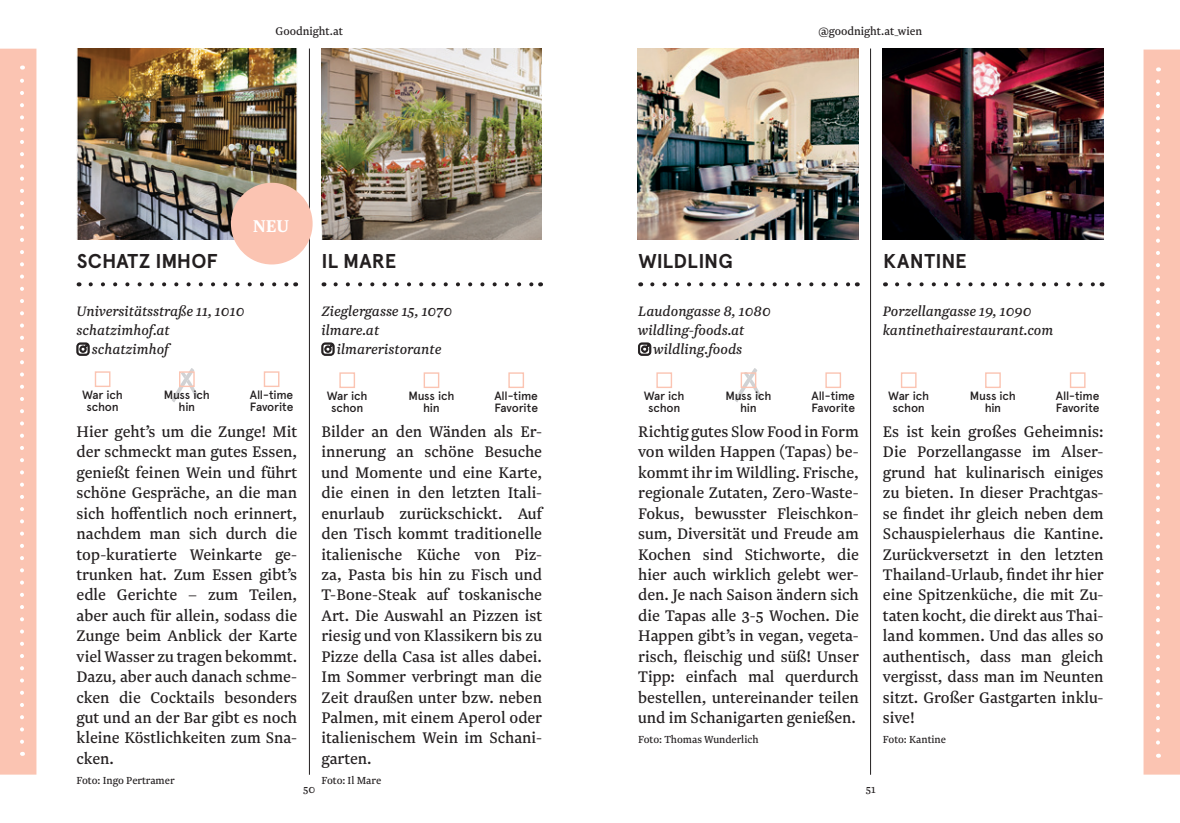
<style>
.page{position:relative;width:1180px;height:823px;background:#fff}
.page>*{position:absolute;margin:0;border:0;box-sizing:border-box;transform-origin:0 0}
.t1{font:700 20px "Apercu";letter-spacing:.005em;color:#231f20}
.t2{font:700 20px "Newzald";color:#fff}
.t3{font:18px/20.4px "Newzald";color:#231f20;text-align:justify}
.t4{font:italic 16px/19.2px "Newzald";color:#231f20}
.t5{font:13px "Newzald";color:#231f20}
.t6{font:500 12px/12px "Apercu";letter-spacing:-.02em;color:#231f20;text-align:center}
.t7{font:12px "Newzald";color:#231f20}
</style>
<div class="page">
<div style="left:0;top:49px;width:36px;height:725px;background:#fbc4b2"></div>
<svg style="left:20px;top:65px;width:4px;height:676px"></svg>
<div style="left:1143px;top:50px;width:36px;height:724px;background:#fbc4b2"></div>
<svg style="left:1156px;top:81px;width:3px;height:676px"></svg>
<svg style="left:171px;top:368px;width:28px;height:34px"></svg>
<svg style="left:91px;top:282px;width:198px;height:4px"></svg>
<svg style="left:335px;top:282px;width:199px;height:4px"></svg>
<svg style="left:652px;top:282px;width:198px;height:4px"></svg>
<img style="left:77px;top:49px;width:220px;height:191px">
<img style="left:321px;top:49px;width:220px;height:191px">
<img style="left:637px;top:49px;width:221px;height:191px">
<svg style="left:896px;top:282px;width:199px;height:4px"></svg>
<img style="left:882px;top:49px;width:221px;height:191px">
<div style="left:900px;top:372px;width:16px;height:16px;border:1px solid #fbc4b2"></div>
<div style="left:984px;top:372px;width:16px;height:16px;border:1px solid #fbc4b2"></div>
<div style="left:1069px;top:372px;width:16px;height:16px;border:1px solid #fbc4b2"></div>
<svg style="left:734px;top:368px;width:28px;height:34px"></svg>
<hr style="left:309px;top:48px;width:1px;height:726px;background:#231f20">
<hr style="left:870px;top:48px;width:1px;height:726px;background:#231f20">
<div style="left:95px;top:371px;width:15px;height:16px;border:1px solid #fbc4b2"></div>
<div style="left:179px;top:371px;width:16px;height:16px;border:1px solid #fbc4b2"></div>
<div style="left:264px;top:371px;width:15px;height:16px;border:1px solid #fbc4b2"></div>
<div style="left:339px;top:372px;width:16px;height:16px;border:1px solid #fbc4b2"></div>
<div style="left:423px;top:372px;width:16px;height:16px;border:1px solid #fbc4b2"></div>
<div style="left:508px;top:372px;width:16px;height:16px;border:1px solid #fbc4b2"></div>
<div style="left:656px;top:372px;width:16px;height:16px;border:1px solid #fbc4b2"></div>
<div style="left:740px;top:372px;width:16px;height:16px;border:1px solid #fbc4b2"></div>
<div style="left:825px;top:372px;width:16px;height:16px;border:1px solid #fbc4b2"></div>
<div style="left:231px;top:183px;width:81px;height:81px;background:#fbc4b2;border-radius:50%"></div>
<p class="t5" style="left:275px;top:23px;width:69px">Goodnight.at</p>
<p class="t5" style="left:818px;top:23px;width:105px">@goodnight.at_wien</p>
<p class="t1" style="left:77px;top:249px;width:142px">SCHATZ IMHOF</p>
<p class="t4" style="left:77px;top:301px;width:169px">Universitätsstraße 11, 1010</p>
<p class="t4" style="left:77px;top:320px;width:95px">schatzimhof.at</p>
<p class="t4" style="left:92px;top:339px;width:78px">schatzimhof</p>
<p class="t2" style="left:253px;top:212px;width:38px">NEU</p>
<p class="t1" style="left:321px;top:249px;width:76px">IL MARE</p>
<p class="t4" style="left:321px;top:301px;width:132px">Zieglergasse 15, 1070 ilmare.at</p>
<p class="t4" style="left:337px;top:339px;width:106px">ilmareristorante</p>
<p class="t1" style="left:638px;top:249px;width:96px">WILDLING</p>
<p class="t4" style="left:638px;top:301px;width:134px">Laudongasse 8, 1080</p>
<p class="t4" style="left:638px;top:320px;width:107px">wildling-foods.at</p>
<p class="t4" style="left:653px;top:339px;width:90px">wildling.foods</p>
<p class="t6" style="left:82px;top:389px;width:42px">War ich schon</p>
<p class="t6" style="left:164px;top:389px;width:47px">Muss ich hin</p>
<p class="t6" style="left:250px;top:389px;width:45px;text-align:left">All-time<br>Favorite</p>
<p class="t6" style="left:327px;top:390px;width:42px">War ich schon</p>
<p class="t6" style="left:408px;top:390px;width:47px">Muss ich hin</p>
<p class="t6" style="left:494px;top:390px;width:45px;text-align:left">All-time<br>Favorite</p>
<p class="t6" style="left:643px;top:390px;width:42px">War ich schon</p>
<p class="t6" style="left:725px;top:390px;width:47px">Muss ich hin</p>
<p class="t6" style="left:811px;top:390px;width:45px;text-align:left">All-time<br>Favorite</p>
<p class="t1" style="left:883px;top:249px;width:85px">KANTINE</p>
<p class="t4" style="left:882px;top:301px;width:172px">Porzellangasse 19, 1090 kantinethairestaurant.com</p>
<p class="t6" style="left:888px;top:390px;width:42px">War ich schon</p>
<p class="t6" style="left:969px;top:390px;width:47px">Muss ich hin</p>
<p class="t6" style="left:1055px;top:390px;width:45px;text-align:left">All-time<br>Favorite</p>
<p class="t3" style="left:882px;top:421px;width:222px">Es ist kein großes Geheimnis:<br>Die Porzellangasse im Alser&shy;grund hat kulinarisch einiges zu bieten. In dieser Prachtgas&shy;se findet ihr gleich neben dem Schauspielerhaus die Kantine.<br>Zurückversetzt in den letzten Thailand-Urlaub, findet ihr hier eine Spitzenküche, die mit Zu&shy;taten kocht, die direkt aus Thai&shy;land kommen. Und das alles so authentisch, dass man gleich vergisst, dass man im Neunten sitzt. Großer Gastgarten inklu&shy;sive!</p>
<p class="t7" style="left:882px;top:732px;width:65px">Foto: Kantine</p>
<p class="t3" style="left:77px;top:421px;width:222px">Hier geht’s um die Zunge! Mit der schmeckt man gutes Essen, genießt feinen Wein und führt schöne Gespräche, an die man sich hoffentlich noch erinnert, nachdem man sich durch die top-kuratierte Weinkarte ge&shy;trunken hat. Zum Essen gibt’s edle Gerichte – zum Teilen, aber auch für allein, sodass die Zunge beim Anblick der Karte viel Wasser zu tragen bekommt.<br>Dazu, aber auch danach schme&shy;cken die Cocktails besonders gut und an der Bar gibt es noch kleine Köstlichkeiten zum Sna&shy;cken.</p>
<p class="t7" style="left:77px;top:772px;width:99px">Foto: Ingo Pertramer</p>
<p class="t3" style="left:321px;top:421px;width:222px">Bilder an den Wänden als Er&shy;innerung an schöne Besuche und Momente und eine Karte, die einen in den letzten Itali&shy;enurlaub zurückschickt. Auf den Tisch kommt traditionelle italienische Küche von Piz&shy;za, Pasta bis hin zu Fisch und T-Bone-Steak auf toskanische Art. Die Auswahl an Pizzen ist riesig und von Klassikern bis zu Pizze della Casa ist alles dabei.<br>Im Sommer verbringt man die Zeit draußen unter bzw. neben Palmen, mit einem Aperol oder italienischem Wein im Schani&shy;garten.</p>
<p class="t7" style="left:321px;top:772px;width:61px">Foto: Il Mare</p>
<p class="t3" style="left:638px;top:421px;width:222px">Richtig gutes Slow Food in Form von wilden Happen (Tapas) be&shy;kommt ihr im Wildling. Frische, regionale Zutaten, Zero-Waste-Fokus, bewusster Fleischkon&shy;sum, Diversität und Freude am Kochen sind Stichworte, die hier auch wirklich gelebt wer&shy;den. Je nach Saison ändern sich die Tapas alle 3-5 Wochen. Die Happen gibt’s in vegan, vegeta&shy;risch, fleischig und süß! Unser Tipp: einfach mal querdurch bestellen, untereinander teilen und im Schanigarten genießen.</p>
<p class="t7" style="left:638px;top:732px;width:122px">Foto: Thomas Wunderlich</p>
<p class="t7" style="left:303px;top:781px;width:14px">50</p>
<p class="t7" style="left:865px;top:781px;width:12px">51</p>
</div>
